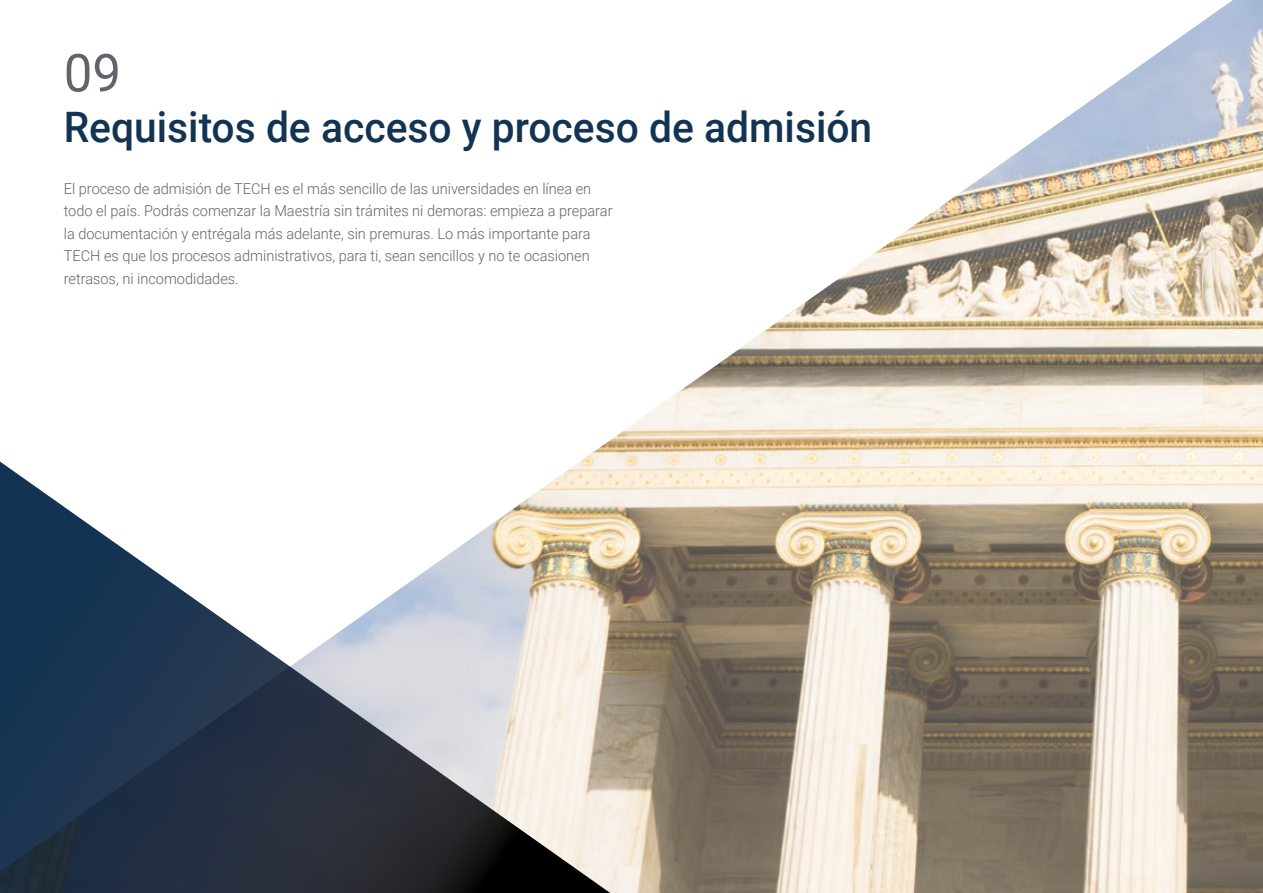
<style>
.page{position:relative;width:1263px;height:893px;background:#fff}
.page>*{position:absolute;margin:0;border:0;box-sizing:border-box;transform-origin:0 0}
.t1{font:52.5px "Roboto";color:#61646a}
.t2{font:500 42px "Roboto";color:#123352}
.t3{font:300 15px/22.5px "Roboto";color:#61646a}
</style>
<div class="page">
<img style="left:602px;top:0;width:661px;height:893px">
<svg style="left:0;top:446px;width:640px;height:447px"></svg>
<h1 class="t1" style="left:64px;top:36px;width:59px">09</h1>
<h2 class="t2" style="left:64px;top:98px;width:810px">Requisitos de acceso y proceso de admisión</h2>
<p class="t3" style="left:64px;top:177px;width:550px">El proceso de admisión de TECH es el más sencillo de las universidades en línea en todo el país. Podrás comenzar la Maestría sin trámites ni demoras: empieza a preparar la documentación y entrégala más adelante, sin premuras. Lo más importante para TECH es que los procesos administrativos, para ti, sean sencillos y no te ocasionen retrasos, ni incomodidades.</p>
</div>
